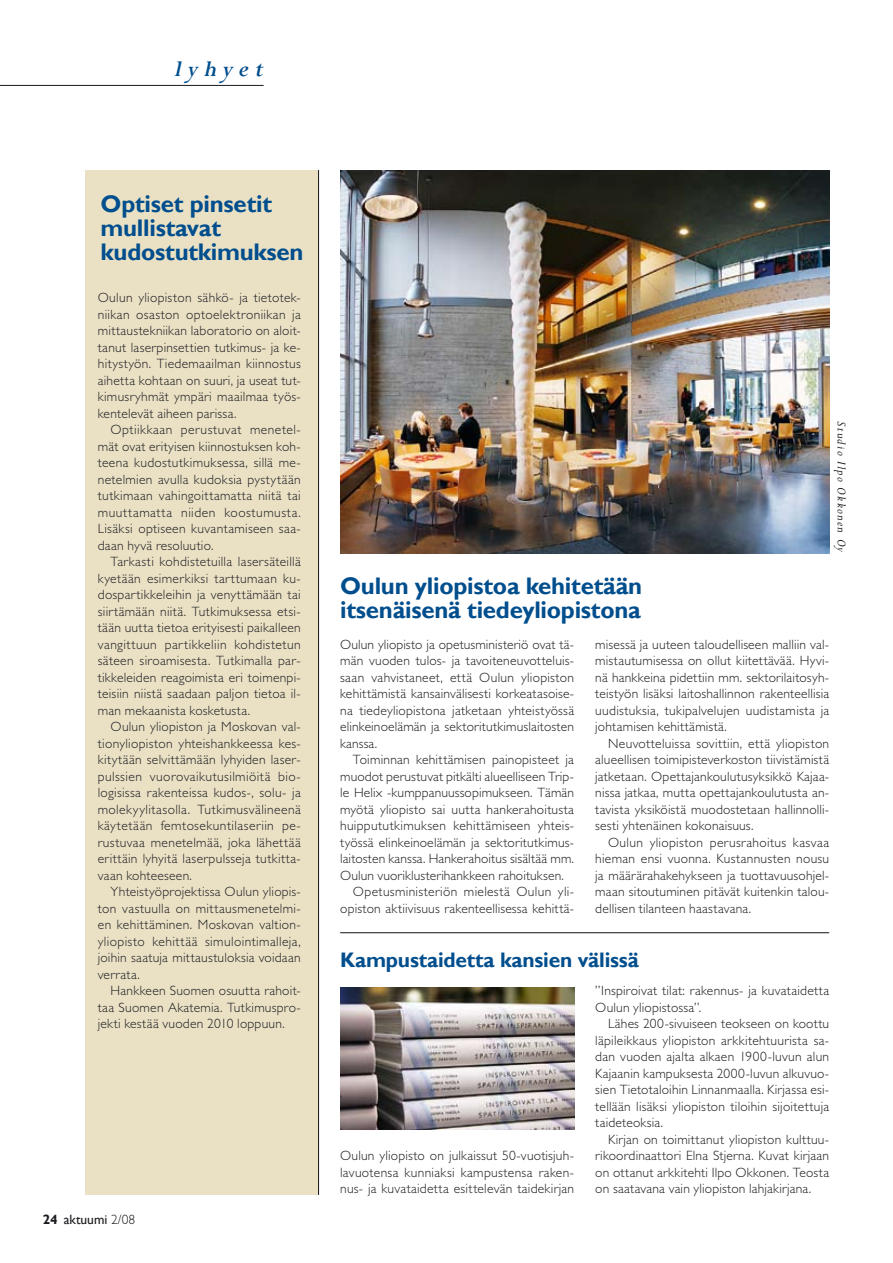
<style>
.page{position:relative;width:893px;height:1263px;background:#fff}
.page>*{position:absolute;margin:0;border:0;box-sizing:border-box;transform-origin:0 0}
.t1{font:italic 700 25.5px "Perpetua";letter-spacing:.24em;color:#004e8d}
.t2{font:700 24px/24px "Gill Sans";letter-spacing:-.01em;color:#004e8d}
.t3{font:700 21px "Gill Sans";letter-spacing:-.01em;color:#004e8d}
.t4{font:300 13.5px/16.5px "Gill Sans Std";letter-spacing:.015em;color:#1b1b1f;text-align:justify}
.t5{font:italic 13.5px "Perpetua";letter-spacing:.095em;color:#1b1b1f}
.t6{font:13.5px "Gill Sans";color:#1b1b1f}
.s1{font-weight:700}
.s2{font-family:"Gill Sans Std";font-weight:300}
</style>
<div class="page">
<div style="left:85px;top:170px;width:234px;height:1025px;background:#eae1c5"></div>
<hr style="left:0;top:85px;width:264px;height:1px;background:#1b1b1f">
<img style="left:340px;top:987px;width:234px;height:143px">
<img style="left:340px;top:170px;width:489px;height:383px">
<hr style="left:318px;top:170px;width:1px;height:1025px;background:#1b1b1f">
<hr style="left:340px;top:932px;width:489px;height:1px;background:#1b1b1f">
<h1 class="t1" style="left:174px;top:52px;width:91px">lyhyet</h1>
<h2 class="t2" style="left:101px;top:193px;width:204px">Optiset pinsetit mullistavat kudostutkimuksen</h2>
<p class="t4" style="left:98px;top:289px;width:205px">Oulun yliopiston sähkö- ja tietotek&shy;niikan osaston optoelektroniikan ja mittaustekniikan laboratorio on aloit&shy;tanut laserpinsettien tutkimus- ja ke&shy;hitystyön. Tiedemaailman kiinnostus aihetta kohtaan on suuri, ja useat tut&shy;kimusryhmät ympäri maailmaa työs&shy;kentelevät aiheen parissa.</p>
<p class="t4" style="left:98px;top:421px;width:205px;text-indent:13px">Optiikkaan perustuvat menetel&shy;mät ovat erityisen kiinnostuksen koh&shy;teena kudostutkimuksessa, sillä me&shy;netelmien avulla kudoksia pystytään tutkimaan vahingoittamatta niitä tai muuttamatta niiden koostumusta.<br>Lisäksi optiseen kuvantamiseen saa&shy;daan hyvä resoluutio.</p>
<p class="t4" style="left:98px;top:553px;width:205px;text-indent:13px">Tarkasti kohdistetuilla lasersäteillä kyetään esimerkiksi tarttumaan ku&shy;dospartikkeleihin ja venyttämään tai siirtämään niitä. Tutkimuksessa etsi&shy;tään uutta tietoa erityisesti paikalleen vangittuun partikkeliin kohdistetun säteen siroamisesta. Tutkimalla par&shy;tikkeleiden reagoimista eri toimenpi&shy;teisiin niistä saadaan paljon tietoa il&shy;man mekaanista kosketusta.</p>
<p class="t4" style="left:98px;top:718px;width:205px;text-indent:13px">Oulun yliopiston ja Moskovan val&shy;tionyliopiston yhteishankkeessa kes&shy;kitytään selvittämään lyhyiden laser&shy;pulssien vuorovaikutusilmiöitä bio&shy;logisissa rakenteissa kudos-, solu- ja molekyylitasolla. Tutkimusvälineenä käytetään femtosekuntilaseriin pe&shy;rustuvaa menetelmää, joka lähettää erittäin lyhyitä laserpulsseja tutkitta&shy;vaan kohteeseen.</p>
<p class="t4" style="left:98px;top:883px;width:205px;text-indent:13px">Yhteistyöprojektissa Oulun yliopis&shy;ton vastuulla on mittausmenetelmi&shy;en kehittäminen. Moskovan valtion&shy;yliopisto kehittää simulointimalleja, joihin saatuja mittaustuloksia voidaan verrata.</p>
<p class="t4" style="left:98px;top:982px;width:205px;text-indent:13px">Hankkeen Suomen osuutta rahoit&shy;taa Suomen Akatemia. Tutkimuspro&shy;jekti kestää vuoden 2010 loppuun.</p>
<p class="t6" style="left:43px;top:1212px;width:94px"><span class="s1">24</span> aktuumi <span class="s2">2/08</span></p>
<h2 class="t2" style="left:340px;top:575px;width:304px">Oulun yliopistoa kehitetään itsenäisenä tiedeyliopistona</h2>
<p class="t5" style="left:850px;top:421px;width:133px;rotate:90deg">Studio Ilpo Okkonen Oy</p>
<p class="t4" style="left:340px;top:636px;width:235px">Oulun yliopisto ja opetusministeriö ovat tä&shy;män vuoden tulos- ja tavoiteneuvotteluis&shy;saan vahvistaneet, että Oulun yliopiston kehittämistä kansainvälisesti korkeatasoise&shy;na tiedeyliopistona jatketaan yhteistyössä elinkeinoelämän ja sektoritutkimuslaitosten kanssa.</p>
<p class="t4" style="left:353px;top:751px;width:223px">Toiminnan kehittämisen painopisteet ja</p>
<p class="t4" style="left:340px;top:768px;width:235px">muodot perustuvat pitkälti alueelliseen Trip-</p>
<p class="t4" style="left:340px;top:784px;width:235px">le Helix -kumppanuussopimukseen. Tämän</p>
<p class="t4" style="left:340px;top:801px;width:235px">myötä yliopisto sai uutta hankerahoitusta</p>
<p class="t4" style="left:340px;top:817px;width:235px">huippututkimuksen kehittämiseen yhteis-</p>
<p class="t4" style="left:340px;top:834px;width:235px">työssä elinkeinoelämän ja sektoritutkimus-</p>
<p class="t4" style="left:340px;top:850px;width:235px">laitosten kanssa. Hankerahoitus sisältää mm.</p>
<p class="t4" style="left:340px;top:867px;width:225px">Oulun vuoriklusterihankkeen rahoituksen.</p>
<p class="t4" style="left:353px;top:883px;width:223px">Opetusministeriön mielestä Oulun yli-</p>
<p class="t4" style="left:340px;top:900px;width:235px">opiston aktiivisuus rakenteellisessa kehittä-</p>
<p class="t4" style="left:595px;top:636px;width:235px">misessä ja uuteen taloudelliseen malliin val&shy;mistautumisessa on ollut kiitettävää. Hyvi&shy;nä hankkeina pidettiin mm. sektorilaitosyh&shy;teistyön lisäksi laitoshallinnon rakenteellisia uudistuksia, tukipalvelujen uudistamista ja johtamisen kehittämistä.</p>
<p class="t4" style="left:595px;top:735px;width:235px;text-indent:13px">Neuvotteluissa sovittiin, että yliopiston alueellisen toimipisteverkoston tiivistämistä jatketaan. Opettajankoulutusyksikkö Kajaa&shy;nissa jatkaa, mutta opettajankoulutusta an&shy;tavista yksiköistä muodostetaan hallinnolli&shy;sesti yhtenäinen kokonaisuus.</p>
<p class="t4" style="left:595px;top:834px;width:235px;text-indent:13px">Oulun yliopiston perusrahoitus kasvaa hieman ensi vuonna. Kustannusten nousu ja määrärahakehykseen ja tuottavuusohjel&shy;maan sitoutuminen pitävät kuitenkin talou&shy;dellisen tilanteen haastavana.</p>
<h3 class="t3" style="left:340px;top:947px;width:300px">Kampustaidetta kansien välissä</h3>
<p class="t4" style="left:340px;top:1147px;width:235px">Oulun yliopisto on julkaissut 50-vuotisjuh&shy;lavuotensa kunniaksi kampustensa raken&shy;nus- ja kuvataidetta esittelevän taidekirjan</p>
<p class="t4" style="left:595px;top:982px;width:235px">”Inspiroivat tilat: rakennus- ja kuvataidetta<br>Oulun yliopistossa”.</p>
<p class="t4" style="left:595px;top:1015px;width:235px;text-indent:13px">Lähes 200-sivuiseen teokseen on koottu läpileikkaus yliopiston arkkitehtuurista sa&shy;dan vuoden ajalta alkaen 1900-luvun alun Kajaanin kampuksesta 2000-luvun alkuvuo&shy;sien Tietotaloihin Linnanmaalla. Kirjassa esi&shy;tellään lisäksi yliopiston tiloihin sijoitettuja taideteoksia.</p>
<p class="t4" style="left:595px;top:1131px;width:235px;text-indent:13px">Kirjan on toimittanut yliopiston kulttuu&shy;rikoordinaattori Elna Stjerna. Kuvat kirjaan on ottanut arkkitehti Ilpo Okkonen. Teosta on saatavana vain yliopiston lahjakirjana.</p>
</div>
